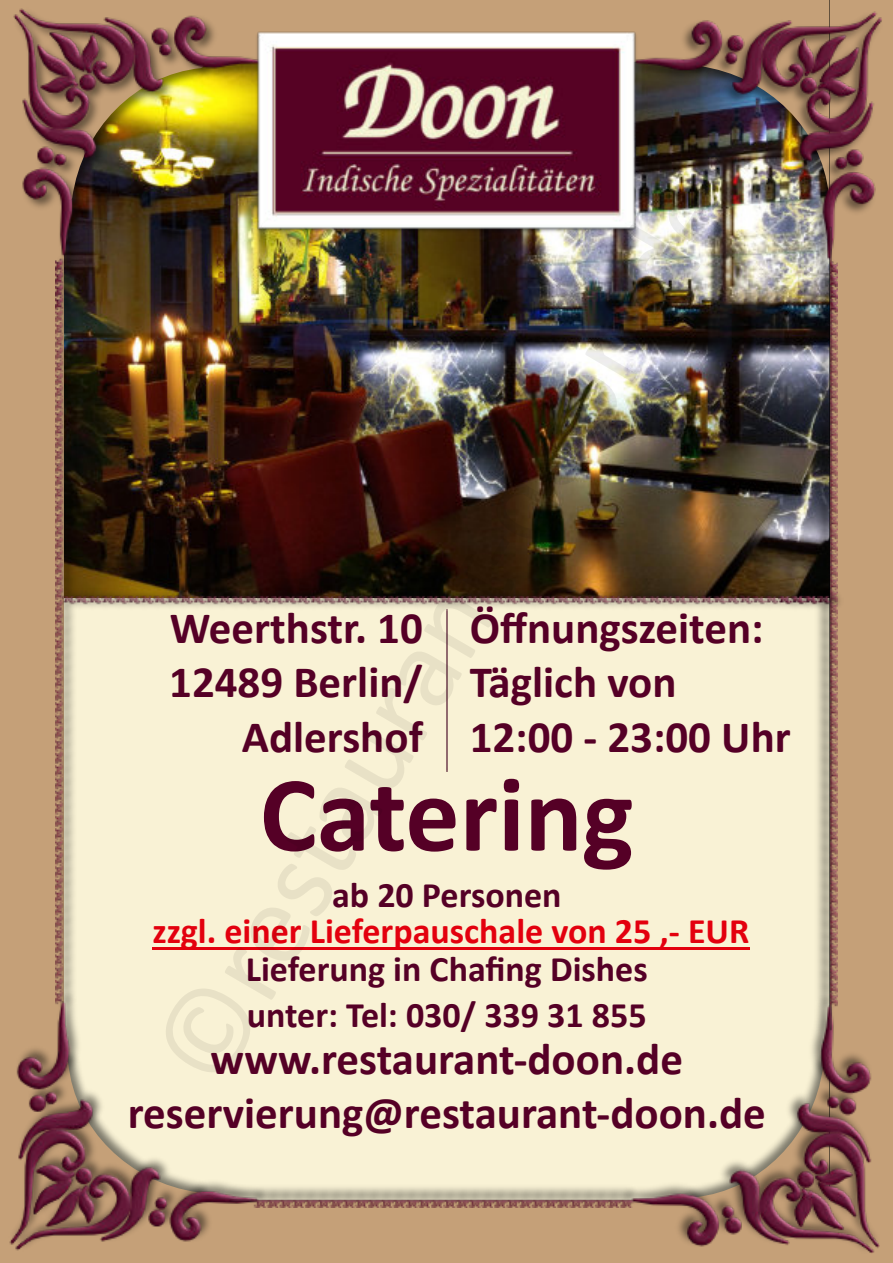
<style>
.page{position:relative;width:893px;height:1263px;background:#f9f2d5}
.page>*{position:absolute;margin:0;border:0;box-sizing:border-box;transform-origin:0 0}
.t1{font:700 108px "Calibri";color:#550026}
.t2{font:700 45px/54.9px "Calibri";color:#550026;text-align:center}
.t3{font:700 36px/46.5px "Calibri";color:#550026}
.t4{font:700 36px "Calibri";color:#e3000e}
</style>
<div class="page">
<img style="left:78px;top:234px;width:737px;height:355px">
<hr style="left:152px;top:947px;width:597px;height:3px;background:#e3000e">
<div style="left:0;top:0;width:893px;height:62px;background:#c5a078"></div>
<div style="left:830px;top:0;width:63px;height:1263px;background:#c5a078"></div>
<div style="left:0;top:1200px;width:893px;height:63px;background:#c5a078"></div>
<div style="left:0;top:0;width:64px;height:1263px;background:#c5a078"></div>
<img style="left:622px;top:995px;width:258px;height:258px">
<img style="left:625px;top:10px;width:257px;height:260px">
<img style="left:56px;top:267px;width:22px;height:725px">
<img style="left:62px;top:589px;width:778px;height:22px">
<img style="left:13px;top:8px;width:259px;height:259px">
<img style="left:9px;top:992px;width:259px;height:259px">
<img style="left:815px;top:221px;width:22px;height:815px">
<img style="left:224px;top:1185px;width:416px;height:22px">
<img style="left:254px;top:29px;width:386px;height:205px">
<img style="left:446px;top:610px;width:1px;height:162px">
<p class="t2" style="left:169px;top:604px;width:255px;text-align:right">Weerthstr. 10<br>12489 Berlin/<br>Adlershof</p>
<p class="t2" style="left:470px;top:604px;width:323px;text-align:left">Öffnungszeiten:<br>Täglich von<br>12:00 - 23:00 Uhr</p>
<h1 class="t1" style="left:260px;top:769px;width:376px">Catering</h1>
<p class="t3" style="left:332px;top:875px;width:231px">ab 20 Personen</p>
<p class="t4" style="left:152px;top:916px;width:598px">zzgl. einer Lieferpauschale von 25 ,- EUR</p>
<p class="t3" style="left:246px;top:949px;width:403px">Lieferung in Chafing Dishes unter: Tel: 030/ 339 31 855</p>
<p class="t2" style="left:128px;top:1036px;width:640px;line-height:54px">www.restaurant-doon.de reservierung@restaurant-doon.de</p>
</div>
